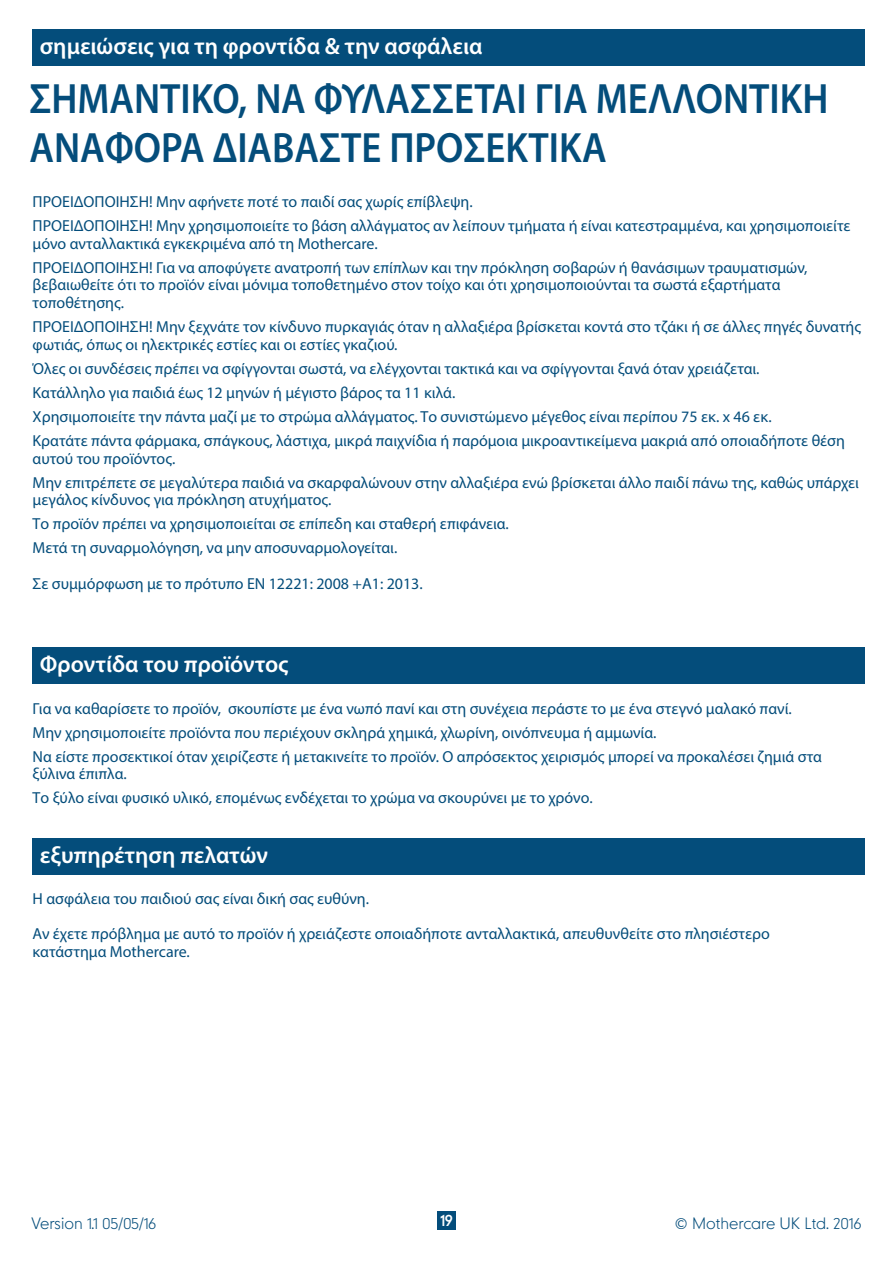
<style>
.page{position:relative;width:893px;height:1263px;background:#fff}
.page>*{position:absolute;margin:0;border:0;box-sizing:border-box;transform-origin:0 0}
.t1{font:600 42.6px/48.9px "Myriad Pro";color:#044d7b;scale:.91 1}
.t2{font:600 23.4px "Myriad Pro";color:#fff}
.t3{font:100 21.3px "Mothercare";color:#fff}
.t4{font:15.9px/23.9px "Myriad Pro";color:#044d7b}
.t5{font:100 14.85px "Mothercare";color:#044d7b}
.t6{font:14.85px "Mothercare";color:#fff}
</style>
<div class="page">
<div style="left:437px;top:1212px;width:18px;height:18px;background:#044d7b"></div>
<div style="left:32px;top:30px;width:833px;height:36px;background:#044d7b"></div>
<div style="left:33px;top:838px;width:832px;height:36px;background:#044d7b"></div>
<div style="left:33px;top:647px;width:832px;height:37px;background:#044d7b"></div>
<h2 class="t2" style="left:40px;top:32px;width:444px">σημειώσεις για τη φροντίδα &amp; την ασφάλεια</h2>
<h1 class="t1" style="left:30px;top:73px;width:879px">ΣΗΜΑΝΤΙΚΟ, ΝΑ ΦΥΛΑΣΣΕΤΑΙ ΓΙΑ ΜΕΛΛΟΝΤΙΚΗ<br>ΑΝΑΦΟΡΑ ΔΙΑΒΑΣΤΕ ΠΡΟΣΕΚΤΙΚΑ</h1>
<p class="t4" style="left:33px;top:189px;width:819px">ΠΡΟΕΙΔΟΠΟΙΗΣΗ! Μην αφήνετε ποτέ το παιδί σας χωρίς επίβλεψη.<br>ΠΡΟΕΙΔΟΠΟΙΗΣΗ! Μην χρησιμοποιείτε το βάση αλλάγματος αν λείπουν τμήματα ή είναι κατεστραμμένα, και χρησιμοποιείτε</p>
<p class="t4" style="left:33px;top:231px;width:776px">μόνο ανταλλακτικά εγκεκριμένα από τη Mothercare.<br>ΠΡΟΕΙΔΟΠΟΙΗΣΗ! Για να αποφύγετε ανατροπή των επίπλων και την πρόκληση σοβαρών ή θανάσιμων τραυματισμών,</p>
<p class="t4" style="left:33px;top:276px;width:749px;line-height:17.9px">βεβαιωθείτε ότι το προϊόν είναι μόνιμα τοποθετημένο στον τοίχο και ότι χρησιμοποιούνται τα σωστά εξαρτήματα τοποθέτησης.</p>
<p class="t4" style="left:33px;top:318px;width:830px;line-height:17.9px">ΠΡΟΕΙΔΟΠΟΙΗΣΗ! Μην ξεχνάτε τον κίνδυνο πυρκαγιάς όταν η αλλαξιέρα βρίσκεται κοντά στο τζάκι ή σε άλλες πηγές δυνατής φωτιάς, όπως οι ηλεκτρικές εστίες και οι εστίες γκαζιού.</p>
<p class="t4" style="left:33px;top:357px;width:814px">Όλες οι συνδέσεις πρέπει να σφίγγονται σωστά, να ελέγχονται τακτικά και να σφίγγονται ξανά όταν χρειάζεται.<br>Κατάλληλο για παιδιά έως 12 μηνών ή μέγιστο βάρος τα 11 κιλά.<br>Χρησιμοποιείτε την πάντα μαζί με το στρώμα αλλάγματος. Το συνιστώμενο μέγεθος είναι περίπου 75 εκ. x 46 εκ.<br>Κρατάτε πάντα φάρμακα, σπάγκους, λάστιχα, μικρά παιχνίδια ή παρόμοια μικροαντικείμενα μακριά από οποιαδήποτε θέση</p>
<p class="t4" style="left:33px;top:446px;width:828px">αυτού του προϊόντος.<br>Μην επιτρέπετε σε μεγαλύτερα παιδιά να σκαρφαλώνουν στην αλλαξιέρα ενώ βρίσκεται άλλο παιδί πάνω της, καθώς υπάρχει</p>
<p class="t4" style="left:33px;top:488px;width:478px">μεγάλος κίνδυνος για πρόκληση ατυχήματος.<br>Το προϊόν πρέπει να χρησιμοποιείται σε επίπεδη και σταθερή επιφάνεια.<br>Μετά τη συναρμολόγηση, να μην αποσυναρμολογείται.</p>
<p class="t4" style="left:33px;top:571px;width:392px">Σε συμμόρφωση με το πρότυπο EN 12221: 2008 +A1: 2013.</p>
<h3 class="t3" style="left:40px;top:31px;width:197px">safety &amp; care notes</h3>
<h2 class="t2" style="left:40px;top:649px;width:250px">Φροντίδα του προϊόντος</h2>
<p class="t4" style="left:33px;top:696px;width:791px">Για να καθαρίσετε το προϊόν, σκουπίστε με ένα νωπό πανί και στη συνέχεια περάστε το με ένα στεγνό μαλακό πανί.<br>Μην χρησιμοποιείτε προϊόντα που περιέχουν σκληρά χημικά, χλωρίνη, οινόπνευμα ή αμμωνία.<br>Να είστε προσεκτικοί όταν χειρίζεστε ή μετακινείτε το προϊόν. Ο απρόσεκτος χειρισμός μπορεί να προκαλέσει ζημιά στα</p>
<p class="t4" style="left:33px;top:762px;width:562px">ξύλινα έπιπλα.<br>Το ξύλο είναι φυσικό υλικό, επομένως ενδέχεται το χρώμα να σκουρύνει με το χρόνο.</p>
<h2 class="t2" style="left:40px;top:840px;width:230px">εξυπηρέτηση πελατών</h2>
<p class="t4" style="left:33px;top:886px;width:338px">Η ασφάλεια του παιδιού σας είναι δική σας ευθύνη.</p>
<p class="t4" style="left:33px;top:925px;width:739px;line-height:17.9px">Αν έχετε πρόβλημα με αυτό το προϊόν ή χρειάζεστε οποιαδήποτε ανταλλακτικά, απευθυνθείτε στο πλησιέστερο κατάστημα Mothercare.</p>
<p class="t5" style="left:32px;top:1213px;width:126px">Version 1.1 05/05/16</p>
<p class="t6" style="left:440px;top:1210px;width:14px">19</p>
<p class="t5" style="left:675px;top:1213px;width:188px">© Mothercare UK Ltd. 2016</p>
</div>
